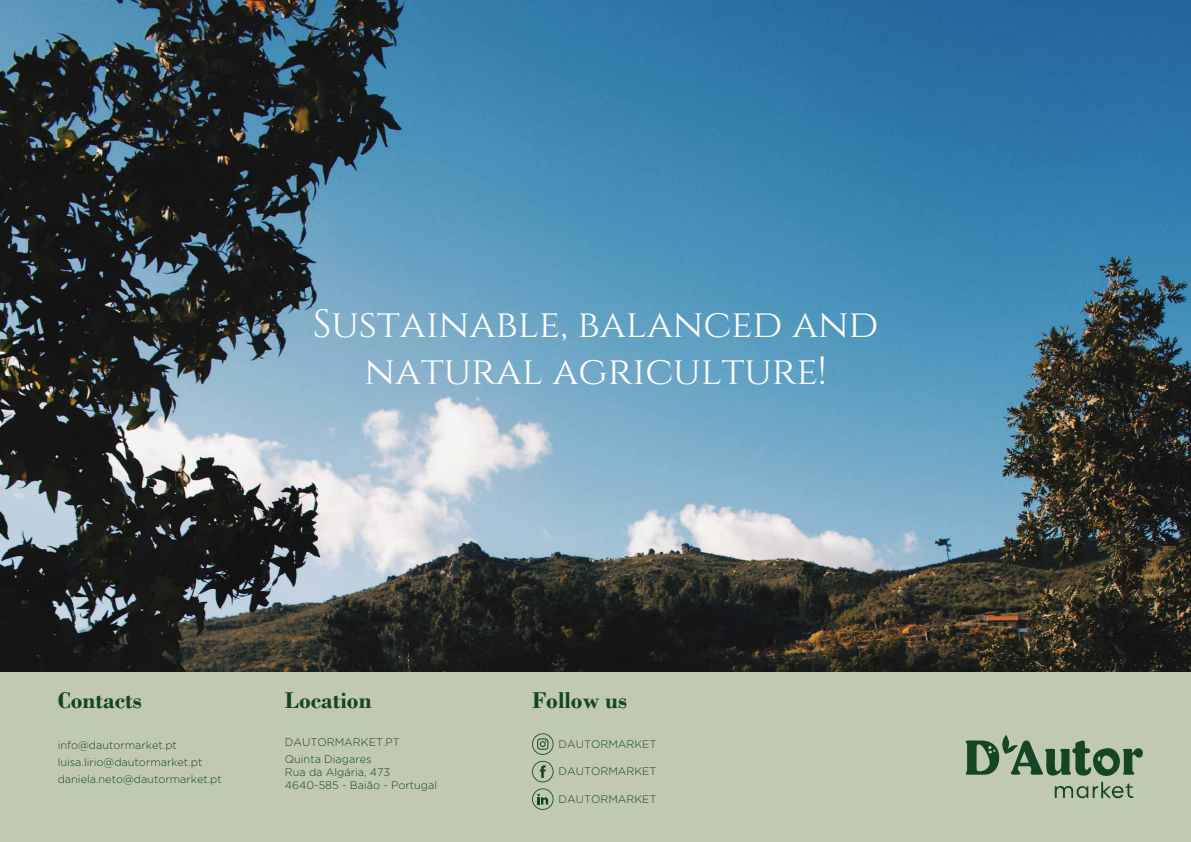
<style>
.page{position:relative;width:1191px;height:842px;background:#fff}
.page>*{position:absolute;margin:0;border:0;box-sizing:border-box;transform-origin:0 0}
.t1{font:39.3px/47.1px "Cinzel";color:#fff;text-align:center}
.t2{font:700 23.9px "Bodoni";color:#144524}
.t3{font:300 11px/17.2px "Gotham Rounded";color:#144524}
</style>
<div class="page">
<div style="left:0;top:672px;width:1191px;height:170px;background:#c1cab1"></div>
<img style="left:0;top:0;width:1191px;height:672px">
<svg style="left:532px;top:761px;width:21px;height:21px"></svg>
<svg style="left:532px;top:733px;width:21px;height:22px"></svg>
<svg style="left:532px;top:788px;width:21px;height:22px"></svg>
<svg style="left:965px;top:735px;width:178px;height:64px"></svg>
<h1 class="t1" style="left:313px;top:300px;width:567px">SUSTAINABLE, BALANCED AND<br>NATURAL AGRICULTURE!</h1>
<h2 class="t2" style="left:58px;top:686px;width:86px">Contacts</h2>
<p class="t3" style="left:58px;top:736px;width:166px">info@dautormarket.pt luisa.lirio@dautormarket.pt daniela.neto@dautormarket.pt</p>
<h2 class="t2" style="left:285px;top:686px;width:88px">Location</h2>
<p class="t3" style="left:285px;top:734px;width:117px;line-height:16.4px">DAUTORMARKET.PT<br>Quinta Diagares</p>
<p class="t3" style="left:285px;top:765px;width:154px;line-height:13.2px">Rua da Algária, 473<br>4640-585 - Baião - Portugal</p>
<h2 class="t2" style="left:532px;top:686px;width:97px">Follow us</h2>
<p class="t3" style="left:558px;top:735px;width:100px">DAUTORMARKET</p>
<p class="t3" style="left:558px;top:762px;width:100px">DAUTORMARKET</p>
<p class="t3" style="left:558px;top:789px;width:100px">DAUTORMARKET</p>
</div>
